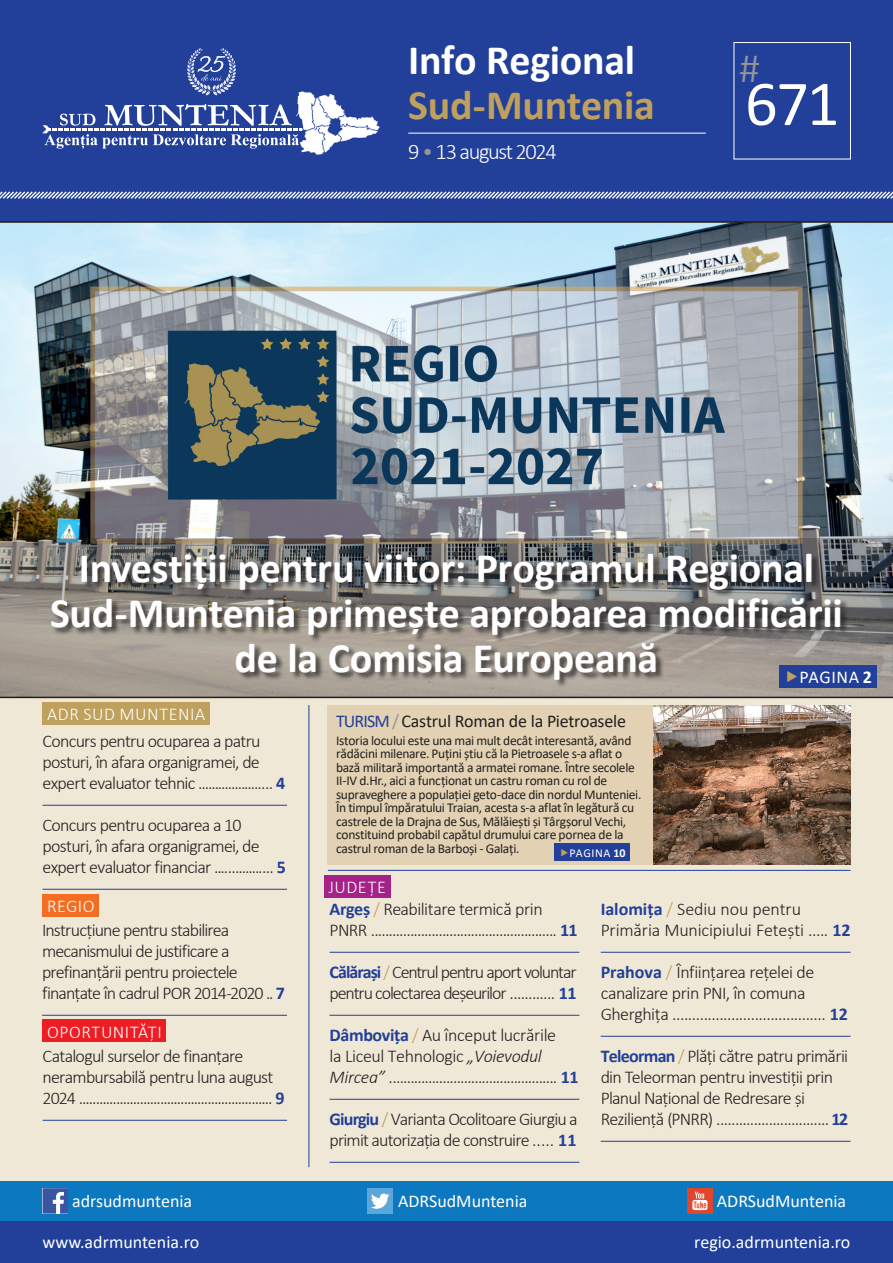
<style>
.page{position:relative;width:893px;height:1263px;background:#fff}
.page>*{position:absolute;margin:0;border:0;box-sizing:border-box;transform-origin:0 0}
.t1{font:64.5px "Calibri";color:#fff}
.t2{font:700 42px/45px "Calibri";letter-spacing:-.005em;color:#fff;text-align:center}
.t3{font:700 42px "Calibri";letter-spacing:-.01em;color:#bfa05c}
.t4{font:300 42px "Calibri";color:#939598}
.t5{font:300 22.5px "Calibri";letter-spacing:-.06em;color:#fff}
.t6{font:300 18px/21px "Calibri";letter-spacing:-.04em;color:#231f20}
.t7{font:300 18px/21px "Calibri";letter-spacing:-.02em;color:#231f20}
.t8{font:18px "Calibri";color:#fff}
.t9{font:300 18px/21px "Calibri";letter-spacing:-.06em;color:#231f20}
.t10{font:300 18px/21px "Calibri";letter-spacing:-.01em;color:#231f20}
.t11{font:300 18px "Calibri";letter-spacing:.025em;color:#fff}
.t12{font:18px "Calibri";letter-spacing:-.02em;color:#231f20}
.t13{font:13.5px/13.5px "Calibri";letter-spacing:-.025em;color:#231f20}
.t14{font:12px "Calibri";letter-spacing:.05em;color:#fff}
.s1{color:#939598}
.s2{font-weight:700}
.s3{font-weight:700;color:#223f99}
.s4{color:#223f99}
.s5{color:#bfa05c}
.s6{font-style:italic}
</style>
<div class="page">
<div style="left:0;top:1220px;width:893px;height:43px;background:#223f99"></div>
<div style="left:0;top:1179px;width:893px;height:41px;background:#0c78bf"></div>
<div style="left:0;top:0;width:893px;height:222px;background:#223f99"></div>
<svg style="left:0;top:191px;width:893px;height:8px"></svg>
<svg style="left:43px;top:48px;width:336px;height:107px"></svg>
<svg style="left:43px;top:1213px;width:25px;height:1px"></svg>
<svg style="left:43px;top:1188px;width:25px;height:25px"></svg>
<div style="left:367px;top:1188px;width:26px;height:25px;background:#5ba7dc"></div>
<svg style="left:371px;top:1193px;width:18px;height:16px"></svg>
<div style="left:687px;top:1188px;width:26px;height:25px;background:#de472e"></div>
<svg style="left:692px;top:1192px;width:15px;height:18px"></svg>
<div style="left:734px;top:42px;width:117px;height:117px;border:1px solid #fff"></div>
<hr style="left:408px;top:133px;width:298px;height:1px;background:#fff">
<div style="left:0;top:697px;width:893px;height:484px;background:#f0e8d6"></div>
<hr style="left:309px;top:705px;width:1px;height:462px;background:#223f99">
<hr style="left:330px;top:952px;width:249px;height:1px;background:#223f99">
<hr style="left:330px;top:1015px;width:249px;height:1px;background:#223f99">
<hr style="left:330px;top:1099px;width:249px;height:1px;background:#223f99">
<hr style="left:330px;top:1162px;width:249px;height:1px;background:#223f99">
<hr style="left:601px;top:952px;width:250px;height:1px;background:#223f99">
<hr style="left:601px;top:1036px;width:250px;height:1px;background:#223f99">
<hr style="left:601px;top:1141px;width:250px;height:1px;background:#223f99">
<div style="left:324px;top:875px;width:66px;height:22px;background:#a72288"></div>
<hr style="left:328px;top:870px;width:522px;height:1px;background:#223f99">
<div style="left:328px;top:705px;width:325px;height:159px;background:#e2d2b3"></div>
<div style="left:554px;top:843px;width:76px;height:18px;background:#223f99"></div>
<div style="left:43px;top:1020px;width:123px;height:22px;background:#ee1d23"></div>
<hr style="left:43px;top:805px;width:244px;height:1px;background:#223f99">
<hr style="left:43px;top:889px;width:244px;height:1px;background:#223f99">
<div style="left:43px;top:702px;width:167px;height:22px;background:#bfa05c"></div>
<hr style="left:43px;top:1120px;width:244px;height:1px;background:#223f99">
<img style="left:653px;top:705px;width:197px;height:159px">
<img style="left:0;top:221px;width:893px;height:477px">
<svg style="left:0;top:538px;width:893px;height:159px;background:#837f7a"></svg>
<div style="left:51px;top:554px;width:798px;height:134px;background:#231f20;opacity:.75"></div>
<div style="left:779px;top:665px;width:97px;height:22px;background:#223f99"></div>
<hr style="left:42px;top:1015px;width:245px;height:1px;background:#223f99">
<div style="left:43px;top:894px;width:56px;height:22px;background:#f36e21"></div>
<h2 class="t2" style="left:408px;top:37px;width:228px">Info Regional</h2>
<h2 class="t4" style="left:739px;top:42px;width:22px">#</h2>
<h2 class="t3" style="left:408px;top:75px;width:248px">Sud-Muntenia</h2>
<p class="t5" style="left:408px;top:138px;width:150px">9 <span class="s1">•</span> 13 august 2024</p>
<h1 class="t1" style="left:745px;top:59px;width:96px">671</h1>
<h2 class="t2" style="left:50px;top:545px;width:794px">Investiții pentru viitor: Programul Regional<br>Sud-Muntenia primește aprobarea modificării de la Comisia Europeană</h2>
<p class="t8" style="left:799px;top:665px;width:74px">PAGINA <span class="s2">2</span></p>
<p class="t11" style="left:47px;top:703px;width:160px">ADR SUD MUNTENIA</p>
<p class="t6" style="left:43px;top:730px;width:244px">Concurs pentru ocuparea a patru posturi, în afara organigramei, de expert evaluator tehnic ...................... <span class="s3">4</span></p>
<p class="t6" style="left:43px;top:814px;width:245px">Concurs pentru ocuparea a 10 posturi, în afara organigramei, de expert evaluator financiar ................. <span class="s3">5</span></p>
<p class="t11" style="left:47px;top:895px;width:49px">REGIO</p>
<p class="t6" style="left:42px;top:919px;width:244px">Instrucțiune pentru stabilirea mecanismului de justificare a prefinanțării pentru proiectele finanțate în cadrul POR 2014-2020 .. <span class="s3">7</span></p>
<p class="t11" style="left:47px;top:1020px;width:116px">OPORTUNITĂȚI</p>
<p class="t6" style="left:43px;top:1045px;width:244px">Catalogul surselor de finanțare nerambursabilă pentru luna august<br>2024 ......................................................... <span class="s3">9</span></p>
<p class="t12" style="left:336px;top:709px;width:291px"><span class="s4">TURISM</span><span class="s1">/</span> Castrul Roman de la Pietroasele</p>
<p class="t13" style="left:336px;top:733px;width:307px">Istoria locului este una mai mult decât interesantă, având rădăcini milenare. Puțini știu că la Pietroasele s-a aflat o bază militară importantă a armatei romane. Între secolele II-IV d.Hr., aici a funcționat un castru roman cu rol de supraveghere a populației geto-dace din nordul Munteniei.<br>În timpul împăratului Traian, acesta s-a aflat în legătură cu castrele de la Drajna de Sus, Mălăiești și Târgșorul Vechi, constituind probabil capătul drumului care pornea de la castrul roman de la Barboși - Galați.</p>
<p class="t14" style="left:570px;top:844px;width:57px">PAGINA <span class="s2">10</span></p>
<p class="t11" style="left:329px;top:876px;width:59px">JUDEȚE</p>
<p class="t6" style="left:330px;top:898px;width:250px"><span class="s3">Argeș</span> <span class="s5">/</span> Reabilitare termică prin<br>PNRR .................................................... <span class="s3">11</span></p>
<p class="t9" style="left:330px;top:961px;width:249px"><span class="s3">Călărași</span> <span class="s5">/</span> Centrul pentru aport voluntar pentru colectarea deșeurilor ............ <span class="s3">11</span></p>
<p class="t7" style="left:330px;top:1024px;width:250px"><span class="s3">Dâmbovița</span> <span class="s5">/</span> Au început lucrările<br>la Liceul Tehnologic <span class="s6">„Voievodul<br>Mircea”</span> ............................................... <span class="s3">11</span></p>
<p class="t6" style="left:330px;top:1108px;width:250px"><span class="s3">Giurgiu</span> <span class="s5">/</span> Varianta Ocolitoare Giurgiu a primit autorizația de construire ..... <span class="s3">11</span></p>
<p class="t10" style="left:601px;top:898px;width:251px"><span class="s3">Ialomița</span> <span class="s5">/</span> Sediu nou pentru<br>Primăria Municipiului Fetești ..... <span class="s3">12</span></p>
<p class="t6" style="left:601px;top:961px;width:249px"><span class="s3">Prahova</span> <span class="s5">/</span> Înființarea rețelei de canalizare prin PNI, în comuna<br>Gherghița ....................................... <span class="s3">12</span></p>
<p class="t6" style="left:601px;top:1045px;width:249px"><span class="s3">Teleorman</span> <span class="s5">/</span> Plăți către patru primării din Teleorman pentru investiții prin Planul Național de Redresare și Reziliență (PNRR) .............................. <span class="s3">12</span></p>
<p class="t8" style="left:72px;top:1188px;width:122px">adrsudmuntenia</p>
<p class="t8" style="left:398px;top:1188px;width:131px">ADRSudMuntenia</p>
<p class="t8" style="left:717px;top:1188px;width:131px">ADRSudMuntenia</p>
<p class="t8" style="left:43px;top:1230px;width:158px">www.adrmuntenia.ro</p>
<p class="t8" style="left:694px;top:1230px;width:158px">regio.adrmuntenia.ro</p>
</div>
